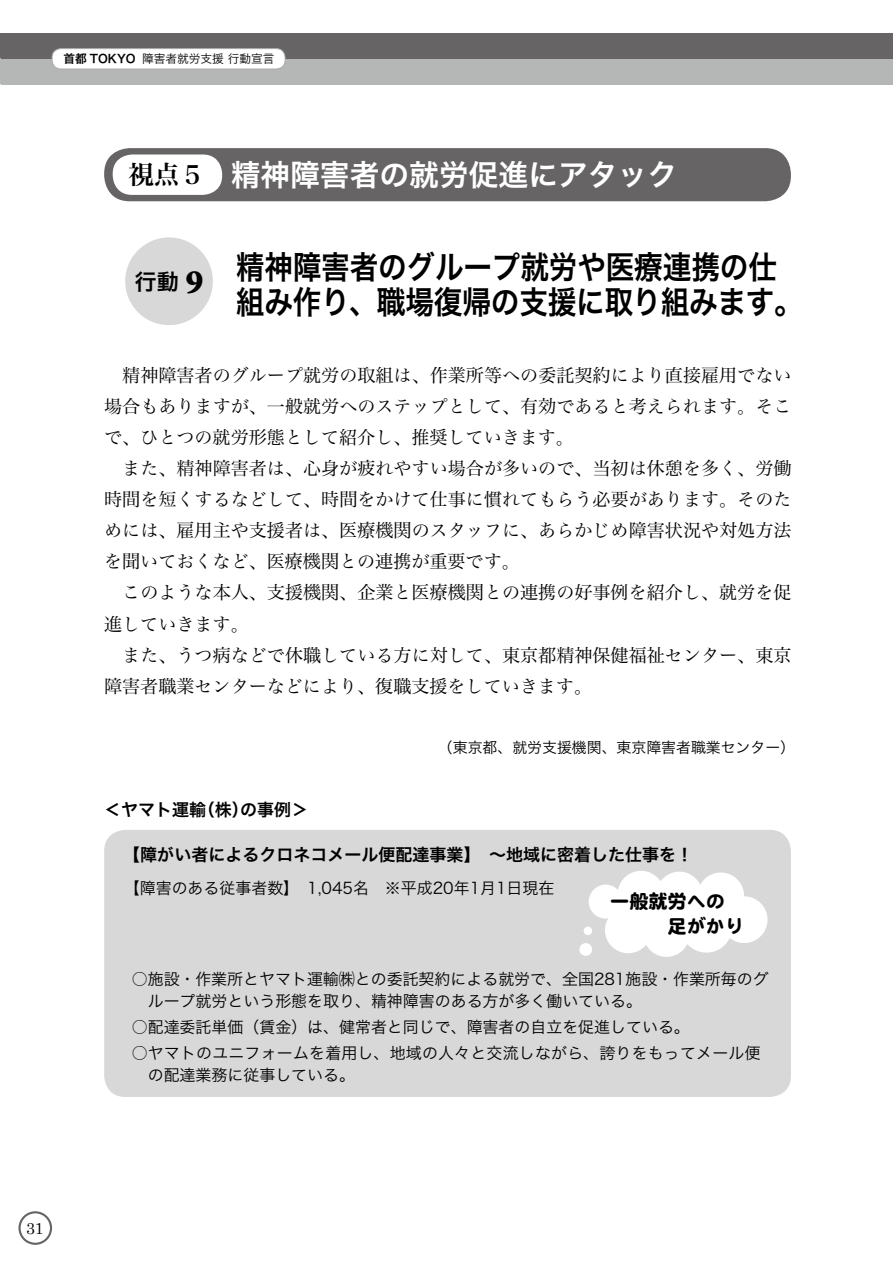
<style>
.page{position:relative;width:893px;height:1263px;background:#fff}
.page>*{position:absolute;margin:0;border:0;box-sizing:border-box;transform-origin:0 0}
.t1{font:31.95px/35.1px "Hira Kaku Pro W6";letter-spacing:-.01em;color:#000;scale:.9 1}
.t2{font:29.7px "Hira Kaku Pro W6";color:#fff}
.t3{font:22.05px "Hira Kaku Pro W6";color:#000}
.t4{font:19.2px/25.5px "DF Maru Gothic SB MP RKSJ H";color:#000}
.t5{font:18px/31px "Hira Min Pro W3";color:#000;text-align:justify}
.t6{font:16.95px "Hira Kaku Pro W6";color:#000}
.t7{font:15.9px/21.3px "Hira Kaku Pro W3";color:#000}
.t8{font:15.9px "Century";color:#000}
.t9{font:14.85px "Hira Kaku Pro W3";color:#000}
.t10{font:11.7px "Hira Kaku Pro W3";color:#000}
.s1{font-family:"Hira Kaku Pro W6"}
.s2{font-family:"Hira Min Pro W6";font-size:25.5px;color:#000}
.s3{font-family:"Minion Std";font-weight:900;font-size:34.35px}
.s4{font-family:"Hiragino Kaku W3 83 pv RKSJ H"}
</style>
<div class="page">
<svg style="left:0;top:33px;width:1px;height:51px"></svg>
<svg style="left:18px;top:1211px;width:34px;height:34px"></svg>
<div style="left:1px;top:33px;width:892px;height:26px;background:#666464"></div>
<div style="left:1px;top:59px;width:892px;height:25px;background:#b5b6b6"></div>
<div style="left:52px;top:49px;width:233px;height:20px;background:#fff;border-radius:9px"></div>
<div style="left:52px;top:48px;width:234px;height:21px;border:1px solid #aaabab;border-radius:9px"></div>
<div style="left:104px;top:830px;width:687px;height:267px;background:#d8d8d8;border-radius:21px"></div>
<div style="left:125px;top:237px;width:88px;height:88px;background:#d8d8d8;border-radius:50%"></div>
<svg style="left:589px;top:871px;width:178px;height:86px"></svg>
<div style="left:584px;top:926px;width:8px;height:9px;background:#fff;border-radius:50%"></div>
<div style="left:579px;top:943px;width:13px;height:13px;background:#fff;border-radius:50%"></div>
<div style="left:104px;top:148px;width:687px;height:53px;background:#666464;border-radius:25px"></div>
<div style="left:113px;top:154px;width:109px;height:41px;background:#fff;border-radius:20px"></div>
<p class="t10" style="left:64px;top:48px;width:212px"><span class="s1">首都 TOKYO</span> 障害者就労支援 行動宣言</p>
<h2 class="t2" style="left:129px;top:148px;width:550px"><span class="s2">視点５</span> 精神障害者の就労促進にアタック</h2>
<p class="t3" style="left:135px;top:261px;width:70px">行動 <span class="s3">9</span></p>
<h1 class="t1" style="left:236px;top:248px;width:631px">精神障害者のグループ就労や医療連携の仕組み作り、職場復帰の支援に取り組みます。</h1>
<p class="t5" style="left:104px;top:358px;width:689px;text-indent:18px">精神障害者のグループ就労の取組は、作業所等への委託契約により直接雇用でない場合もありますが、一般就労へのステップとして、有効であると考えられます。そこで、ひとつの就労形態として紹介し、推奨していきます。</p>
<p class="t5" style="left:104px;top:451px;width:689px;text-indent:18px">また、精神障害者は、心身が疲れやすい場合が多いので、当初は休憩を多く、労働時間を短くするなどして、時間をかけて仕事に慣れてもらう必要があります。そのためには、雇用主や支援者は、医療機関のスタッフに、あらかじめ障害状況や対処方法を聞いておくなど、医療機関との連携が重要です。</p>
<p class="t5" style="left:104px;top:575px;width:689px;text-indent:18px">このような本人、支援機関、企業と医療機関との連携の好事例を紹介し、就労を促進していきます。</p>
<p class="t5" style="left:104px;top:638px;width:689px;text-indent:18px">また、うつ病などで休職している方に対して、東京都精神保健福祉センター、東京障害者職業センターなどにより、復職支援をしていきます。</p>
<p class="t9" style="left:438px;top:734px;width:359px">（東京都、就労支援機関、東京障害者職業センター）</p>
<p class="t6" style="left:104px;top:794px;width:206px">＜ヤマト運輸（株）の事例＞</p>
<p class="t6" style="left:123px;top:839px;width:571px">【障がい者によるクロネコメール便配達事業】　～地域に密着した仕事を！</p>
<p class="t7" style="left:124px;top:876px;width:432px">【障害のある従事者数】　1,045名　※平成20年1月1日現在</p>
<p class="t4" style="left:610px;top:888px;width:135px">一般就労への　　　足がかり</p>
<p class="t7" style="left:148px;top:967px;width:622px;text-indent:-16px"><span class="s4">○</span>施設・作業所とヤマト運輸㈱との委託契約による就労で、全国281施設・作業所毎のグループ就労という形態を取り、精神障害のある方が多く働いている。</p>
<p class="t7" style="left:132px;top:1015px;width:560px">○配達委託単価（賃金）は、健常者と同じで、障害者の自立を促進している。</p>
<p class="t7" style="left:148px;top:1041px;width:614px;text-indent:-16px"><span class="s4">○</span>ヤマトのユニフォームを着用し、地域の人々と交流しながら、誇りをもってメール便の配達業務に従事している。</p>
<p class="t8" style="left:26px;top:1214px;width:19px">31</p>
</div>
